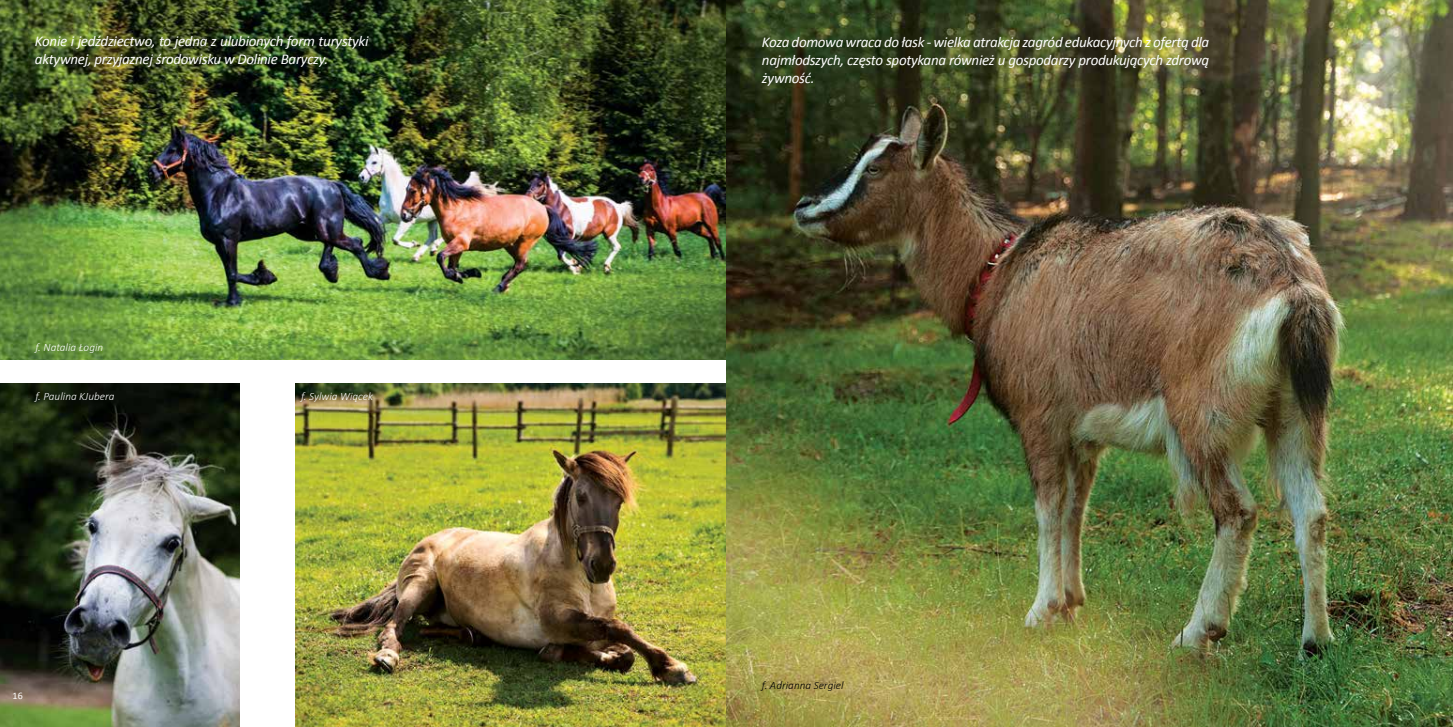
<style>
.page{position:relative;width:1453px;height:727px;background:#fff}
.page>*{position:absolute;margin:0;border:0;box-sizing:border-box;transform-origin:0 0}
.t1{font:italic 15px/18px "Calibri";letter-spacing:-.02em;color:#fff}
.t2{font:italic 300 11.25px "Calibri";color:#fff}
.t3{font:italic 300 11.25px "Calibri";color:#000}
.t4{font:10px "Calibri";color:#fff}
</style>
<div class="page">
<img style="left:0;top:0;width:726px;height:359px">
<img style="left:0;top:384px;width:239px;height:342px">
<img style="left:296px;top:384px;width:430px;height:342px">
<img style="left:726px;top:0;width:727px;height:726px">
<p class="t1" style="left:35px;top:31px;width:335px">Konie i jedździectwo, to jedna z ulubionych form turystyki aktywnej, przyjaznej środowisku w Dolinie Baryczy.</p>
<p class="t2" style="left:35px;top:340px;width:69px">f. Natalia Łogin</p>
<p class="t2" style="left:35px;top:389px;width:81px">f. Paulina KJubera</p>
<p class="t2" style="left:301px;top:389px;width:73px">f. Sylwia Wiącek</p>
<p class="t4" style="left:13px;top:689px;width:12px">16</p>
<p class="t1" style="left:762px;top:32px;width:449px;text-align:justify">Koza domowa wraca do łask - wielka atrakcja zagród edukacyjnych z ofertą dla najmłodszych, często spotykana również u gospodarzy produkujących zdrową żywność.</p>
<p class="t3" style="left:762px;top:678px;width:83px">f. Adrianna Sergiel</p>
</div>
